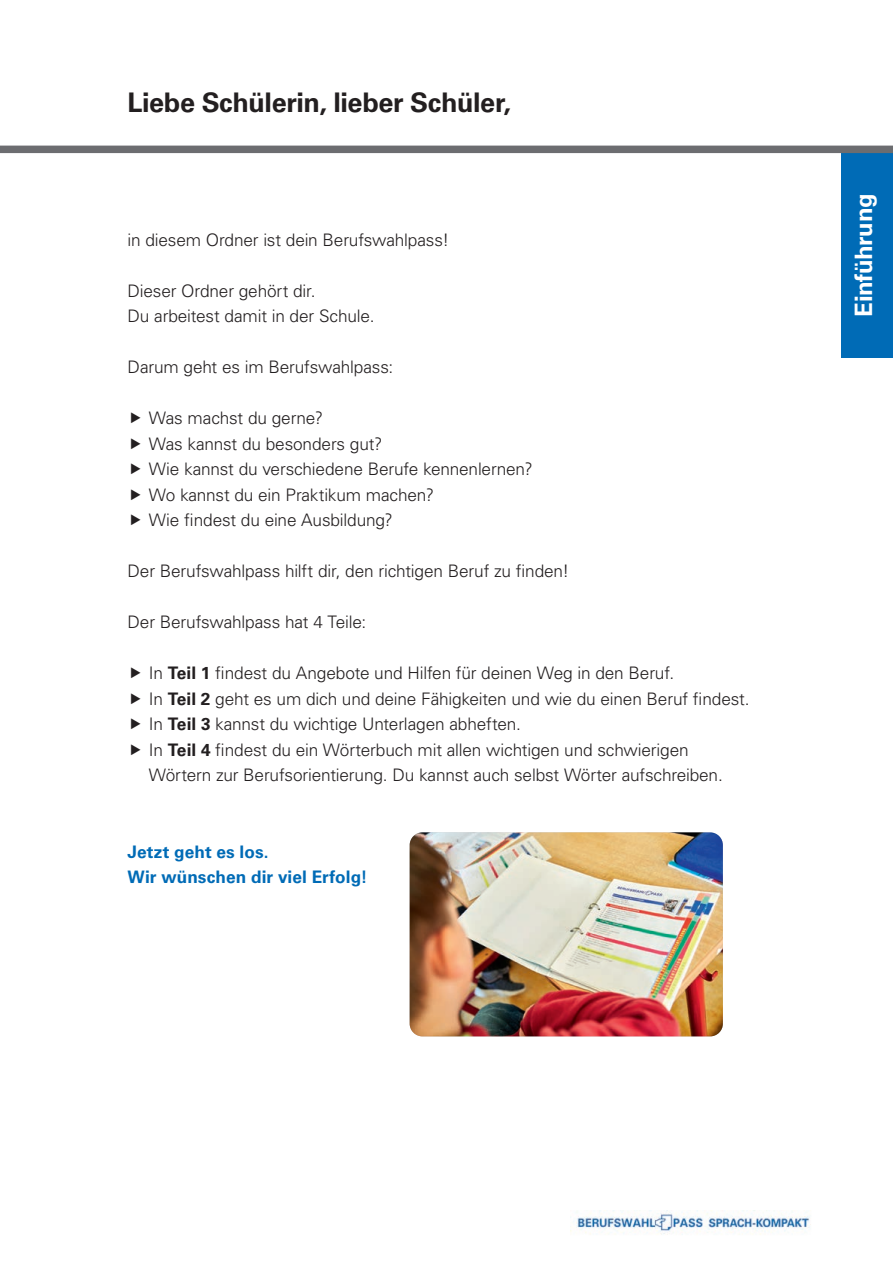
<style>
.page{position:relative;width:893px;height:1263px;background:#fff}
.page>*{position:absolute;margin:0;border:0;box-sizing:border-box;transform-origin:0 0}
.t1{font:700 27px "Univers LT Std";letter-spacing:-.015em;color:#231f20}
.t2{font:700 24px "Univers LT Std";letter-spacing:-.015em;color:#fff}
.t3{font:300 17.25px/25.5px "Univers LT Std";letter-spacing:-.01em;color:#231f20}
.t4{font:700 17.25px/25.5px "Univers LT Std";letter-spacing:.005em;color:#006bb6}
.s1{font-weight:700}
</style>
<div class="page">
<div style="left:842px;top:153px;width:51px;height:205px;background:#006bb6"></div>
<img style="left:571px;top:1210px;width:240px;height:25px">
<div style="left:0;top:146px;width:893px;height:7px;background:#6c6d70"></div>
<img style="left:410px;top:832px;width:313px;height:204px">
<h1 class="t1" style="left:128px;top:87px;width:385px">Liebe Schülerin, lieber Schüler,</h1>
<p class="t3" style="left:128px;top:227px;width:323px">in diesem Ordner ist dein Berufswahlpass!</p>
<p class="t3" style="left:128px;top:278px;width:248px">Dieser Ordner gehört dir.<br>Du arbeitest damit in der Schule.</p>
<p class="t3" style="left:128px;top:354px;width:267px">Darum geht es im Berufswahlpass:</p>
<p class="t3" style="left:149px;top:405px;width:385px">Was machst du gerne?<br>Was kannst du besonders gut?<br>Wie kannst du verschiedene Berufe kennenlernen?<br>Wo kannst du ein Praktikum machen?<br>Wie fndest du eine Ausbildung?</p>
<p class="t3" style="left:128px;top:558px;width:443px">Der Berufswahlpass hilft dir, den richtigen Beruf zu fnden!</p>
<p class="t3" style="left:128px;top:609px;width:240px">Der Berufswahlpass hat 4 Teile:</p>
<p class="t3" style="left:149px;top:660px;width:602px">In <span class="s1">Teil 1</span> fndest du Angebote und Hilfen für deinen Weg in den Beruf.<br>In <span class="s1">Teil 2</span> geht es um dich und deine Fähigkeiten und wie du einen Beruf fndest.<br>In <span class="s1">Teil 3</span> kannst du wichtige Unterlagen abheften.<br>In <span class="s1">Teil 4</span> fndest du ein Wörterbuch mit allen wichtigen und schwierigen Wörtern zur Berufsorientierung. Du kannst auch selbst Wörter aufschreiben.</p>
<p class="t4" style="left:128px;top:839px;width:241px">Jetzt geht es los.<br>Wir wünschen dir viel Erfolg!</p>
<h2 class="t2" style="left:850px;top:317px;width:125px;rotate:-90deg">Einführung</h2>
</div>
